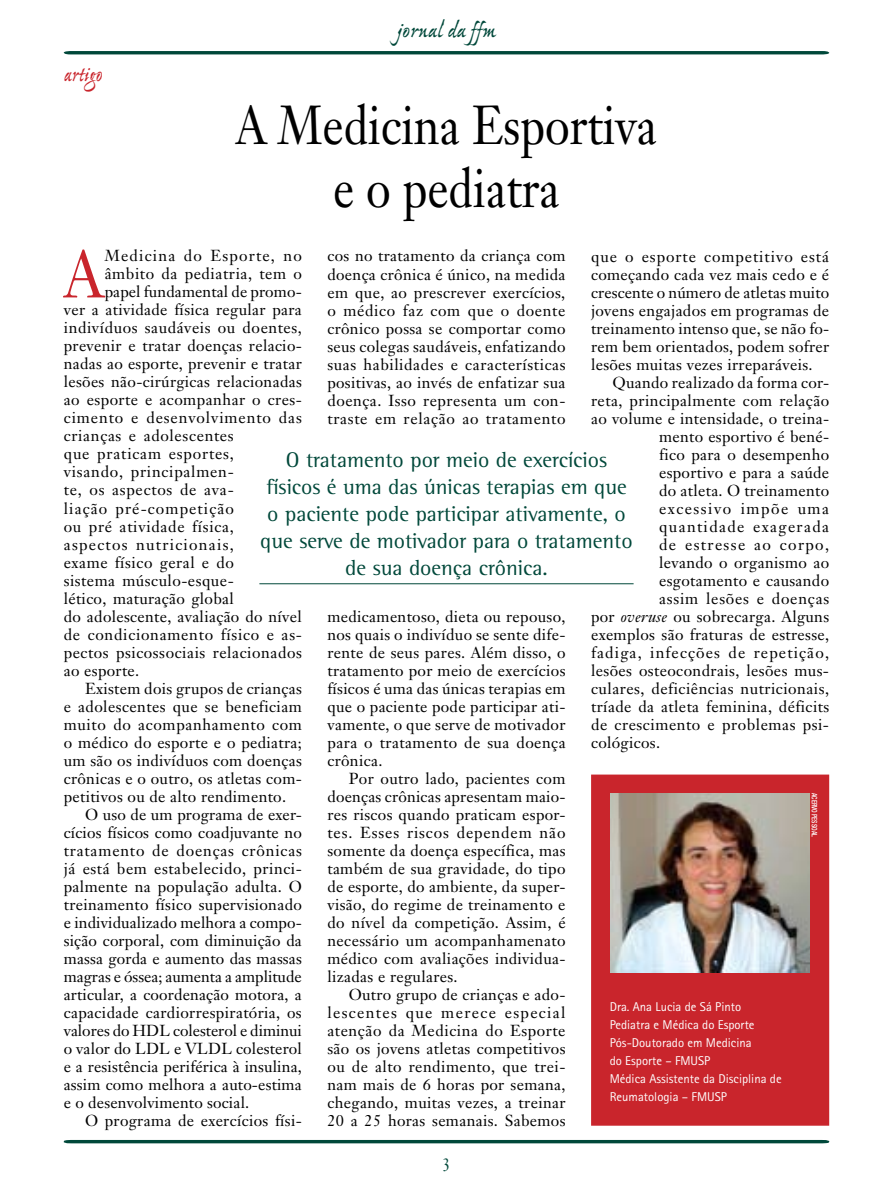
<style>
.page{position:relative;width:893px;height:1191px;background:#fff}
.page>*{position:absolute;margin:0;border:0;box-sizing:border-box;transform-origin:0 0}
.t1{font:66.3px "Janson Text";color:#c9252c;scale:.9 1}
.t2{font:54px/63px "Janson Text";color:#000;text-align:center;scale:.85 1}
.t3{font:24px "Ex Ponto MM 450";letter-spacing:-.005em;color:#00483a}
.t4{font:24px "Ex Ponto MM 450";color:#c9252c;scale:.85 1}
.t5{font:21.75px/27px "Rotis Semi Serif";color:#00483a;text-align:center}
.t6{font:18px "Janson Text";color:#00483a;scale:.85 1}
.t7{font:15.75px/18px "Janson Text";letter-spacing:.02em;color:#000;text-align:justify}
.t8{font:15.75px "Janson Text";letter-spacing:.045em;color:#000}
.t9{font:15.75px "Janson Text";letter-spacing:.05em;color:#000}
.t10{font:15.75px "Janson Text";letter-spacing:.07em;color:#000}
.t11{font:15.75px "Janson Text";letter-spacing:.04em;color:#000}
.t12{font:15.75px "Janson Text";letter-spacing:.085em;color:#000}
.t13{font:15.75px "Janson Text";color:#000}
.t14{font:15.75px "Janson Text";letter-spacing:-.005em;color:#000}
.t15{font:15.75px "Janson Text";letter-spacing:.055em;color:#000}
.t16{font:15.75px "Janson Text";letter-spacing:.08em;color:#000}
.t17{font:15.75px "Janson Text";letter-spacing:.075em;color:#000}
.t18{font:15.75px "Janson Text";letter-spacing:.095em;color:#000}
.t19{font:12.75px/18px "Rotis Sans Serif";color:#fff}
.t20{font:500 condensed 7.5px "Helvetica Neue";color:#fff;scale:.85 1}
.s1{font-style:italic}
</style>
<div class="page">
<svg style="left:63px;top:1139px;width:767px;height:5px"></svg>
<svg style="left:64px;top:51px;width:765px;height:3px;background:#034a3c"></svg>
<div style="left:591px;top:774px;width:238px;height:351px;background:#c9252c;border:3px solid #c9252c"></div>
<hr style="left:259px;top:583px;width:375px;height:1px;background:#00483a">
<img style="left:610px;top:793px;width:199px;height:179px">
<h3 class="t4" style="left:64px;top:62px;width:47px">artigo</h3>
<h3 class="t3" style="left:397px;top:18px;width:100px">jornal da ffm</h3>
<h2 class="t2" style="left:236px;top:94px;width:497px">A Medicina Esportiva e o pediatra</h2>
<h1 class="t1" style="left:64px;top:232px;width:46px">A</h1>
<p class="t17" style="left:105px;top:246px;width:199px">Medicina do Esporte, no</p>
<p class="t7" style="left:327px;top:247px;width:240px">cos no tratamento da criança com doença crônica é único, na medida em que, ao prescrever exercícios, o médico faz com que o doente crônico possa se comportar como seus colegas saudáveis, enfatizando suas habilidades e características positivas, ao invés de enfatizar sua doença. Isso representa um con&shy;traste em relação ao tratamento</p>
<p class="t7" style="left:591px;top:247px;width:240px">que o esporte competitivo está começando cada vez mais cedo e é crescente o número de atletas muito jovens engajados em programas de treinamento intenso que, se não fo&shy;rem bem orientados, podem sofrer lesões muitas vezes irreparáveis.</p>
<p class="t7" style="left:612px;top:373px;width:218px">Quando realizado da forma cor-</p>
<p class="t7" style="left:591px;top:391px;width:240px">reta, principalmente com relação</p>
<p class="t7" style="left:591px;top:409px;width:240px">ao volume e intensidade, o treina-</p>
<p class="t7" style="left:659px;top:427px;width:172px">mento esportivo é bené-</p>
<p class="t7" style="left:659px;top:445px;width:172px">fico para o desempenho</p>
<p class="t7" style="left:659px;top:463px;width:172px">esportivo e para a saúde</p>
<p class="t7" style="left:659px;top:481px;width:172px">do atleta. O treinamento</p>
<p class="t18" style="left:659px;top:498px;width:172px">excessivo impõe uma</p>
<p class="t12" style="left:659px;top:516px;width:172px">quantidade exagerada</p>
<p class="t12" style="left:659px;top:534px;width:172px">de estresse ao corpo,</p>
<p class="t7" style="left:659px;top:553px;width:172px">levando o organismo ao</p>
<p class="t7" style="left:659px;top:571px;width:172px">esgotamento e causando</p>
<p class="t9" style="left:659px;top:588px;width:172px">assim lesões e doenças</p>
<p class="t7" style="left:591px;top:607px;width:240px">por <span class="s1">overuse</span> ou sobrecarga. Alguns</p>
<p class="t7" style="left:591px;top:625px;width:240px">exemplos são fraturas de estresse,</p>
<p class="t10" style="left:591px;top:642px;width:239px">fadiga, infecções de repetição,</p>
<p class="t7" style="left:591px;top:661px;width:240px">lesões osteocondrais, lesões mus-</p>
<p class="t7" style="left:591px;top:679px;width:239px">culares, deficiências nutricionais,</p>
<p class="t7" style="left:591px;top:697px;width:240px">tríade da atleta feminina, déficits</p>
<p class="t7" style="left:591px;top:715px;width:239px">de crescimento e problemas psi-</p>
<p class="t7" style="left:591px;top:733px;width:71px">cológicos.</p>
<p class="t7" style="left:105px;top:265px;width:199px">âmbito da pediatria, tem o</p>
<p class="t7" style="left:105px;top:283px;width:199px">papel fundamental de promo-</p>
<p class="t7" style="left:64px;top:301px;width:240px">ver a atividade física regular para</p>
<p class="t7" style="left:64px;top:319px;width:240px">indivíduos saudáveis ou doentes,</p>
<p class="t7" style="left:64px;top:337px;width:240px">prevenir e tratar doenças relacio-</p>
<p class="t7" style="left:64px;top:355px;width:240px">nadas ao esporte, prevenir e tratar</p>
<p class="t7" style="left:64px;top:373px;width:240px">lesões não-cirúrgicas relacionadas</p>
<p class="t7" style="left:64px;top:391px;width:240px">ao esporte e acompanhar o cres-</p>
<p class="t15" style="left:64px;top:408px;width:240px">cimento e desenvolvimento das</p>
<p class="t11" style="left:64px;top:426px;width:171px">crianças e adolescentes</p>
<p class="t9" style="left:64px;top:444px;width:172px">que praticam esportes,</p>
<p class="t8" style="left:64px;top:462px;width:172px">visando, principalmen-</p>
<p class="t8" style="left:64px;top:480px;width:172px">te, os aspectos de ava-</p>
<p class="t10" style="left:64px;top:498px;width:172px">liação pré-competição</p>
<p class="t8" style="left:64px;top:516px;width:172px">ou pré atividade física,</p>
<p class="t16" style="left:64px;top:534px;width:172px">aspectos nutricionais,</p>
<p class="t7" style="left:64px;top:553px;width:172px">exame físico geral e do</p>
<p class="t7" style="left:64px;top:571px;width:172px">sistema músculo-esque-</p>
<p class="t7" style="left:64px;top:589px;width:172px">lético, maturação global</p>
<p class="t7" style="left:64px;top:607px;width:240px">do adolescente, avaliação do nível</p>
<p class="t8" style="left:64px;top:624px;width:240px">de condicionamento físico e as-</p>
<p class="t7" style="left:64px;top:643px;width:240px">pectos psicossociais relacionados</p>
<p class="t7" style="left:64px;top:661px;width:77px">ao esporte.</p>
<p class="t7" style="left:85px;top:679px;width:218px">Existem dois grupos de crianças</p>
<p class="t7" style="left:64px;top:697px;width:240px">e adolescentes que se beneficiam</p>
<p class="t11" style="left:64px;top:714px;width:240px">muito do acompanhamento com</p>
<p class="t7" style="left:64px;top:733px;width:240px">o médico do esporte e o pediatra;</p>
<p class="t7" style="left:64px;top:751px;width:240px">um são os indivíduos com doenças</p>
<p class="t7" style="left:64px;top:769px;width:240px">crônicas e o outro, os atletas com-</p>
<p class="t7" style="left:64px;top:787px;width:224px">petitivos ou de alto rendimento.</p>
<p class="t7" style="left:85px;top:805px;width:218px">O uso de um programa de exer-</p>
<p class="t7" style="left:64px;top:823px;width:240px">cícios físicos como coadjuvante no</p>
<p class="t9" style="left:64px;top:840px;width:240px">tratamento de doenças crônicas</p>
<p class="t7" style="left:64px;top:859px;width:240px">já está bem estabelecido, princi-</p>
<p class="t7" style="left:64px;top:877px;width:240px">palmente na população adulta. O</p>
<p class="t7" style="left:64px;top:895px;width:240px">treinamento físico supervisionado</p>
<p class="t7" style="left:64px;top:913px;width:240px">e individualizado melhora a compo-</p>
<p class="t7" style="left:64px;top:931px;width:240px">sição corporal, com diminuição da</p>
<p class="t7" style="left:64px;top:949px;width:240px">massa gorda e aumento das massas</p>
<p class="t13" style="left:64px;top:966px;width:239px">magras e óssea; aumenta a amplitude</p>
<p class="t7" style="left:64px;top:985px;width:240px">articular, a coordenação motora, a</p>
<p class="t7" style="left:64px;top:1003px;width:239px">capacidade cardiorrespiratória, os</p>
<p class="t14" style="left:64px;top:1020px;width:240px">valores do HDL colesterol e diminui</p>
<p class="t7" style="left:64px;top:1039px;width:240px">o valor do LDL e VLDL colesterol</p>
<p class="t7" style="left:64px;top:1057px;width:240px">e a resistência periférica à insulina,</p>
<p class="t7" style="left:64px;top:1075px;width:240px">assim como melhora a auto-estima</p>
<p class="t7" style="left:64px;top:1093px;width:187px">e o desenvolvimento social.</p>
<p class="t7" style="left:85px;top:1111px;width:218px">O programa de exercícios físi-</p>
<h3 class="t5" style="left:260px;top:446px;width:374px">O tratamento por meio de exercícios físicos é uma das únicas terapias em que o paciente pode participar ativamente, o que serve de motivador para o tratamento de sua doença crônica.</h3>
<p class="t7" style="left:327px;top:607px;width:240px">medicamentoso, dieta ou repouso, nos quais o indivíduo se sente dife&shy;rente de seus pares. Além disso, o tratamento por meio de exercícios físicos é uma das únicas terapias em que o paciente pode participar ati&shy;vamente, o que serve de motivador para o tratamento de sua doença crônica.</p>
<p class="t7" style="left:327px;top:769px;width:240px;text-indent:21px">Por outro lado, pacientes com doenças crônicas apresentam maio&shy;res riscos quando praticam espor&shy;tes. Esses riscos dependem não somente da doença específica, mas também de sua gravidade, do tipo de esporte, do ambiente, da super&shy;visão, do regime de treinamento e do nível da competição. Assim, é necessário um acompanhamenato médico com avaliações individua&shy;lizadas e regulares.</p>
<p class="t7" style="left:327px;top:985px;width:240px;text-indent:21px">Outro grupo de crianças e ado&shy;lescentes que merece especial atenção da Medicina do Esporte são os jovens atletas competitivos ou de alto rendimento, que trei&shy;nam mais de 6 horas por semana, chegando, muitas vezes, a treinar 20 a 25 horas semanais. Sabemos</p>
<p class="t20" style="left:819px;top:793px;width:53px;rotate:90deg">acervo pessoal</p>
<p class="t19" style="left:610px;top:997px;width:174px">Dra. Ana Lucia de Sá Pinto<br>Pediatra e Médica do Esporte<br>Pós-Doutorado em Medicina<br>do Esporte – FMUSP<br>Médica Assistente da Disciplina de<br>Reumatologia – FMUSP</p>
<p class="t6" style="left:442px;top:1153px;width:11px">3</p>
</div>
